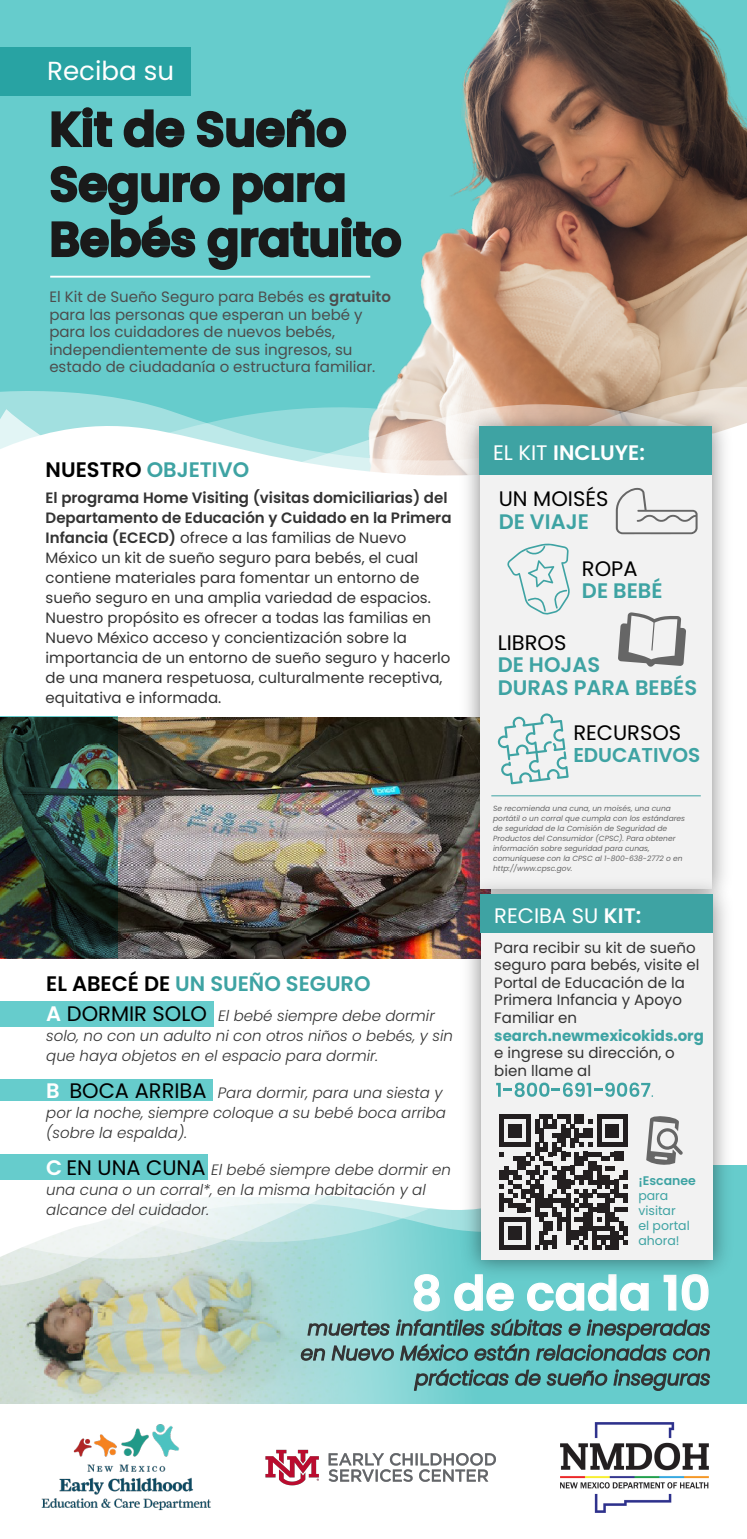
<style>
.page{position:relative;width:747px;height:1539px;background:#fff}
.page>*{position:absolute;margin:0;border:0;box-sizing:border-box;transform-origin:0 0}
.t1{font:600 47.5px/55px "Poppins";letter-spacing:-.005em;color:#1a1a1a}
.t2{font:600 47.5px "Poppins";color:#fff}
.t3{font:26px "Poppins";color:#fff}
.t4{font:600 21px/22.5px "Poppins";color:#3ea3a3}
.t5{font:21px "Poppins";color:#000}
.t6{font:600 21px "Poppins";color:#fff}
.t7{font:21px "Poppins";color:#fff}
.t8{font:600 20px "Poppins";letter-spacing:-.005em;color:#3ea3a3}
.t9{font:15px/20px "Poppins";color:#333}
.t10{font:italic 300 15px/20px "Poppins";color:#333}
.t11{font:15px/17.5px "Poppins";color:#4d4d4d}
.t12{font:700 15px "Poppins";color:#3ea3a3}
.t13{font:12.5px/15px "Poppins";color:#3ea3a3}
.t14{font:600 12.5px "Poppins";color:#3ea3a3}
.t15{font:italic 7.5px/10px "Poppins";color:#666}
.s1{font-weight:600}
.s2{color:#000}
.s3{font-weight:600;font-style:normal;font-size:21px;color:#fff}
.s4{font-weight:400;font-style:normal;font-size:21px;color:#000}
.s5{font-weight:400}
</style>
<div class="page">
<svg style="left:0;top:1165px;width:747px;height:239px;background:#a7c6b9"></svg>
<div style="left:0;top:0;width:747px;height:510px;background:#6cc"></div>
<img style="left:141px;top:0;width:606px;height:373px">
<svg style="left:0;top:373px;width:747px;height:29px"></svg>
<svg style="left:0;top:402px;width:747px;height:7px"></svg>
<svg style="left:0;top:409px;width:747px;height:101px;background:#e3f2f0"></svg>
<hr style="left:50px;top:276px;width:320px;height:2px;background:#fff">
<img style="left:0;top:717px;width:453px;height:242px">
<img style="left:0;top:716px;width:118px;height:242px">
<img style="left:453px;top:401px;width:286px;height:470px">
<div style="left:480px;top:429px;width:232px;height:460px;background:#f2f2f2"></div>
<div style="left:480px;top:426px;width:232px;height:49px;background:#3ea3a3"></div>
<svg style="left:507px;top:543px;width:63px;height:72px"></svg>
<svg style="left:616px;top:487px;width:82px;height:47px"></svg>
<hr style="left:491px;top:795px;width:210px;height:1px;background:#3ea3a3">
<svg style="left:618px;top:612px;width:68px;height:55px"></svg>
<svg style="left:498px;top:713px;width:71px;height:71px"></svg>
<svg style="left:300px;top:1288px;width:411px;height:109px;background:#6cb4b3"></svg>
<svg style="left:0;top:1300px;width:566px;height:5px;background:#a3ccc2"></svg>
<svg style="left:0;top:1271px;width:566px;height:29px;background:#aed4ca"></svg>
<svg style="left:0;top:1267px;width:453px;height:4px;background:#b6dbd7"></svg>
<svg style="left:0;top:1237px;width:453px;height:30px;background:#bee1df"></svg>
<svg style="left:0;top:1165px;width:453px;height:72px"></svg>
<div style="left:0;top:1002px;width:213px;height:25px;background:#6cc"></div>
<div style="left:0;top:1080px;width:213px;height:25px;background:#6cc"></div>
<img style="left:453px;top:871px;width:287px;height:417px">
<div style="left:481px;top:898px;width:232px;height:362px;background:#f2f2f2"></div>
<div style="left:480px;top:894px;width:233px;height:39px;background:#3ea3a3"></div>
<svg style="left:496px;top:1083px;width:157px;height:14px"></svg>
<svg style="left:500px;top:1115px;width:128px;height:134px"></svg>
<svg style="left:646px;top:1116px;width:37px;height:49px"></svg>
<div style="left:0;top:1102px;width:301px;height:95px;background:#fff"></div>
<img style="left:41px;top:1424px;width:170px;height:87px">
<img style="left:265px;top:1449px;width:231px;height:37px">
<img style="left:561px;top:1422px;width:147px;height:91px">
<div style="left:0;top:1155px;width:208px;height:25px;background:#6cc"></div>
<div style="left:0;top:47px;width:190px;height:49px;background:#28a3a3"></div>
<svg style="left:51px;top:107px;width:62px;height:40px"></svg>
<svg style="left:123px;top:108px;width:63px;height:41px"></svg>
<svg style="left:195px;top:108px;width:153px;height:41px"></svg>
<svg style="left:50px;top:164px;width:353px;height:107px"></svg>
<h2 class="t3" style="left:47px;top:56px;width:128px">Reciba su</h2>
<h1 class="t1" style="left:50px;top:102px;width:354px">Kit de Sueño<br>Seguro para<br>Bebés gratuito</h1>
<p class="t11" style="left:49px;top:288px;width:343px">El Kit de Sueño Seguro para Bebés es <span class="s1">gratuito </span>para las personas que esperan un bebé y para los cuidadores de nuevos bebés, independientemente de sus ingresos, su estado de ciudadanía o estructura familiar.</p>
<h3 class="t4" style="left:46px;top:458px;width:205px"><span class="s2">NUESTRO</span> OBJETIVO</h3>
<p class="t9" style="left:46px;top:488px;width:407px"><span class="s1">El programa Home Visiting (visitas domiciliarias) del Departamento de Educación y Cuidado en la Primera Infancia (ECECD)</span> ofrece a las familias de Nuevo México un kit de sueño seguro para bebés, el cual contiene materiales para fomentar un entorno de sueño seguro en una amplia variedad de espacios.<br>Nuestro propósito es ofrecer a todas las familias en Nuevo México acceso y concientización sobre la importancia de un entorno de sueño seguro y hacerlo de una manera respetuosa, culturalmente receptiva, equitativa e informada.</p>
<h3 class="t4" style="left:46px;top:972px;width:326px"><span class="s2">EL ABECÉ DE</span> UN SUEÑO SEGURO</h3>
<p class="t10" style="left:46px;top:1006px;width:408px"><span class="s3">A</span> <span class="s4">DORMIR SOLO</span> El bebé siempre debe dormir solo, no con un adulto ni con otros niños o bebés, y sin que haya objetos en el espacio para dormir.</p>
<p class="t10" style="left:46px;top:1083px;width:401px"><span class="s3">B</span> <span class="s4">BOCA ARRIBA</span> Para dormir, para una siesta y por la noche, siempre coloque a su bebé boca arriba (sobre la espalda).</p>
<p class="t10" style="left:46px;top:1160px;width:406px"><span class="s3">C</span> <span class="s4">EN UNA CUNA</span> El bebé siempre debe dormir en una cuna o un corral*, en la misma habitación y al alcance del cuidador.</p>
<h3 class="t6" style="left:493px;top:440px;width:153px"><span class="s5">EL KIT</span> INCLUYE:</h3>
<h3 class="t5" style="left:499px;top:487px;width:111px">UN MOISÉS</h3>
<h3 class="t4" style="left:499px;top:510px;width:92px">DE VIAJE</h3>
<h3 class="t5" style="left:582px;top:556px;width:57px">ROPA</h3>
<h3 class="t4" style="left:582px;top:580px;width:82px">DE BEBÉ</h3>
<h3 class="t5" style="left:498px;top:630px;width:70px">LIBROS</h3>
<h3 class="t4" style="left:498px;top:654px;width:201px">DE HOJAS<br>DURAS PARA BEBÉS</h3>
<h3 class="t5" style="left:573px;top:720px;width:109px">RECURSOS</h3>
<h3 class="t8" style="left:573px;top:744px;width:129px">EDUCATIVOS</h3>
<p class="t15" style="left:493px;top:803px;width:193px">Se recomienda una cuna, un moisés, una cuna portátil o un corral que cumpla con los estándares de seguridad de la Comisión de Seguridad de Productos del Consumidor (CPSC). Para obtener información sobre seguridad para cunas, comuníquese con la CPSC al 1-800-638-2772 o en http://www.cpsc.gov.</p>
<h3 class="t7" style="left:494px;top:903px;width:149px">RECIBA SU <span class="s1">KIT:</span></h3>
<p class="t9" style="left:494px;top:939px;width:207px;line-height:17.5px">Para recibir su kit de sueño seguro para bebés, visite el<br>Portal de Educación de la<br>Primera Infancia y Apoyo<br>Familiar en</p>
<p class="t12" style="left:494px;top:1027px;width:211px">search.newmexicokids.org</p>
<p class="t9" style="left:494px;top:1044px;width:182px;line-height:17.5px">e ingrese su dirección, o bien llame al</p>
<p class="t14" style="left:638px;top:1173px;width:59px">¡Escanee</p>
<p class="t13" style="left:638px;top:1188px;width:53px">para visitar<br>el portal ahora!</p>
<h1 class="t2" style="left:411px;top:1266px;width:301px">8 de cada 10</h1>
</div>
